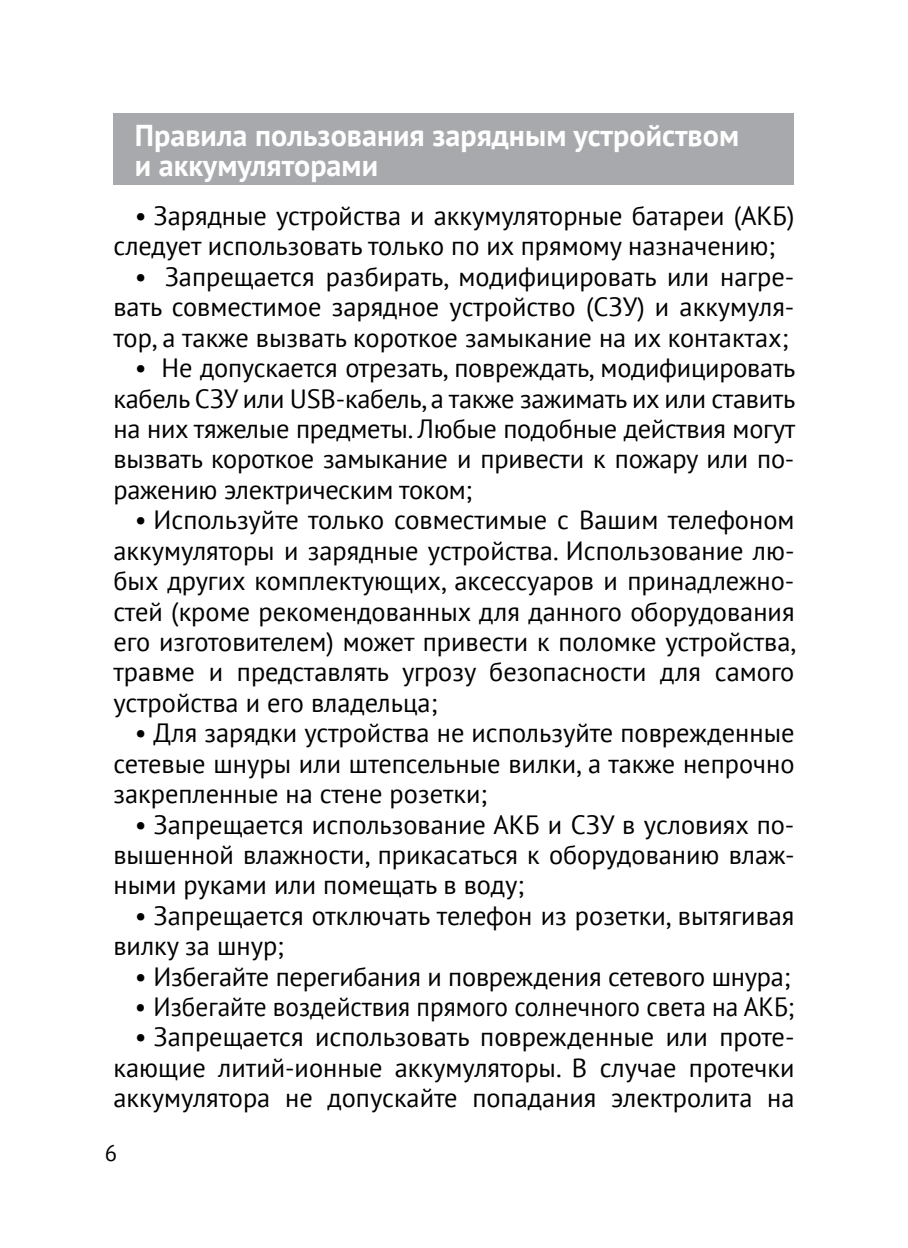
<style>
.page{position:relative;width:908px;height:1248px;background:#fff}
.page>*{position:absolute;margin:0;border:0;box-sizing:border-box;transform-origin:0 0}
.t1{font:700 30px/30px "PT Sans";color:#fff}
.t2{font:26.4px/30.4px "PT Sans";color:#000;text-align:justify}
.t3{font:26.4px "PT Sans";color:#000;scale:.96 1}
.t4{font:22.8px "PT Sans";color:#000}
</style>
<div class="page">
<div style="left:113px;top:113px;width:681px;height:72px;background:#a7a9ac"></div>
<p class="t1" style="left:135px;top:120px;width:605px">Правила пользования зарядным устройством и аккумуляторами</p>
<p class="t2" style="left:113px;top:200px;width:682px;text-indent:21px">• Зарядные устройства и аккумуляторные батареи (АКБ) следует использовать только по их прямому назначению;</p>
<p class="t2" style="left:113px;top:261px;width:682px;text-indent:21px">• Запрещается разбирать, модифицировать или нагре&shy;вать совместимое зарядное устройство (СЗУ) и аккумуля&shy;тор, а также вызвать короткое замыкание на их контактах;</p>
<p class="t2" style="left:113px;top:352px;width:683px;text-indent:21px">• Не допускается отрезать, повреждать, модифицировать кабель СЗУ или USB-кабель, а также зажимать их или ставить на них тяжелые предметы. Любые подобные действия могут вызвать короткое замыкание и привести к пожару или по&shy;ражению электрическим током;</p>
<p class="t2" style="left:113px;top:504px;width:684px;text-indent:21px">• Используйте только совместимые с Вашим телефоном аккумуляторы и зарядные устройства. Использование лю&shy;бых других комплектующих, аксессуаров и принадлежно&shy;стей (кроме рекомендованных для данного оборудования его изготовителем) может привести к поломке устройства, травме и представлять угрозу безопасности для самого устройства и его владельца;</p>
<p class="t2" style="left:113px;top:717px;width:682px;text-indent:21px">• Для зарядки устройства не используйте поврежденные сетевые шнуры или штепсельные вилки, а также непрочно закрепленные на стене розетки;</p>
<p class="t2" style="left:113px;top:808px;width:682px;text-indent:21px">• Запрещается использование АКБ и СЗУ в условиях по&shy;вышенной влажности, прикасаться к оборудованию влаж&shy;ными руками или помещать в воду;</p>
<p class="t2" style="left:113px;top:899px;width:682px;text-indent:21px">• Запрещается отключать телефон из розетки, вытягивая вилку за шнур;</p>
<p class="t2" style="left:135px;top:960px;width:656px">• Избегайте перегибания и повреждения сетевого шнура;</p>
<p class="t3" style="left:135px;top:989px;width:688px">• Избегайте воздействия прямого солнечного света на АКБ;</p>
<p class="t2" style="left:113px;top:1021px;width:682px;text-indent:21px">• Запрещается использовать поврежденные или проте&shy;кающие литий-ионные аккумуляторы. В случае протечки аккумулятора не допускайте попадания электролита на</p>
<p class="t4" style="left:105px;top:1137px;width:14px">6</p>
</div>
